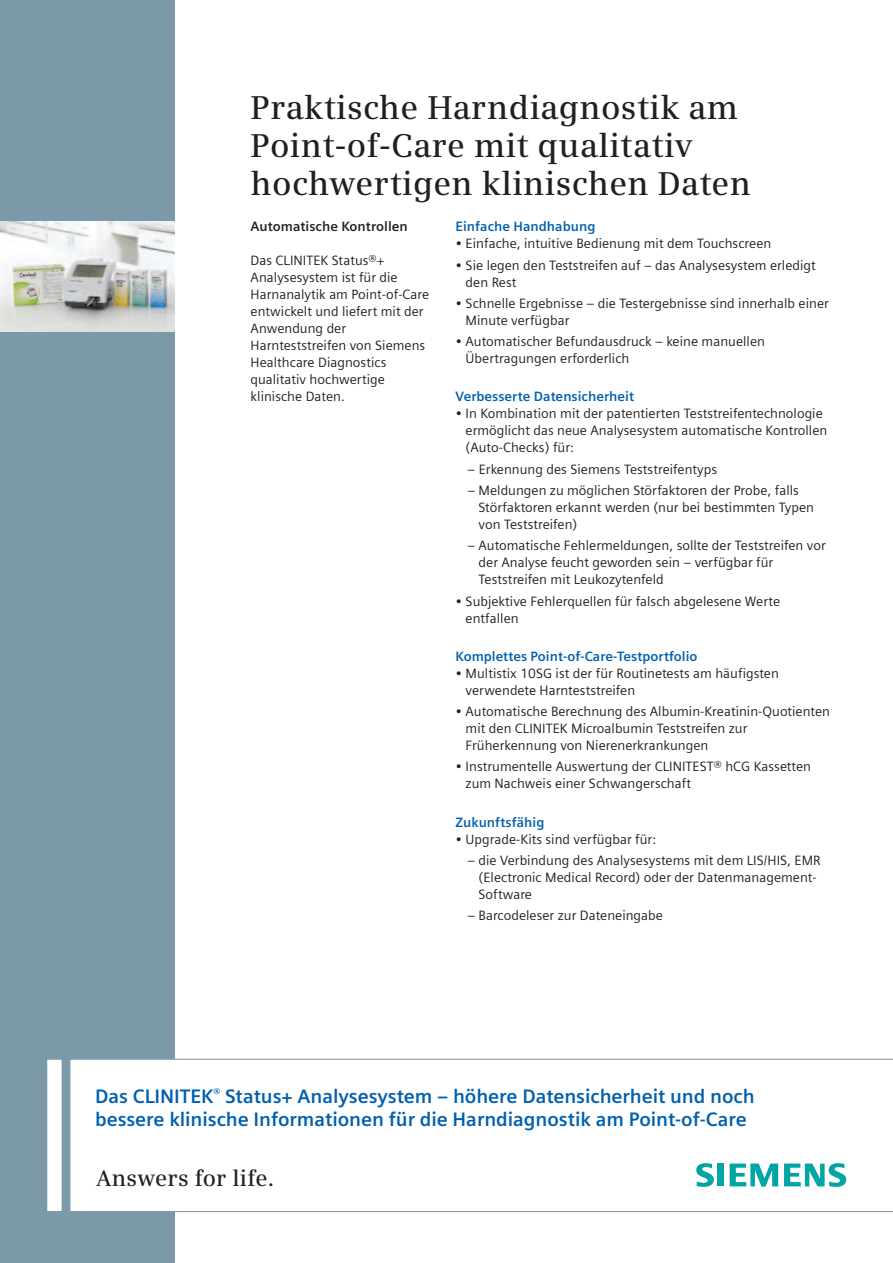
<style>
.page{position:relative;width:893px;height:1263px;background:#fff}
.page>*{position:absolute;margin:0;border:0;box-sizing:border-box;transform-origin:0 0}
.t1{font:600 33px/38.1px "Siemens Serif";letter-spacing:.01em;color:#231f20}
.t2{font:600 22.5px "Siemens Serif";letter-spacing:.01em;color:#231f20}
.t3{font:700 19.5px/23.4px "Siemens Sans";letter-spacing:-.005em;color:#0160ae}
.t4{font:13.5px/17px "Siemens Sans";letter-spacing:.005em;color:#231f20}
.t5{font:700 13.5px "Siemens Sans";color:#0160ae}
.t6{font:700 13.5px "Siemens Sans";letter-spacing:.005em;color:#231f20}
</style>
<div class="page">
<div style="left:0;top:0;width:174px;height:1263px;background:#7b99a9"></div>
<svg style="left:70px;top:1059px;width:823px;height:153px"></svg>
<div style="left:47px;top:1059px;width:15px;height:152px;background:#fff"></div>
<div style="left:46px;top:1059px;width:17px;height:153px;border:1px solid #7b99a9"></div>
<svg style="left:696px;top:1163px;width:18px;height:24px"></svg>
<div style="left:717px;top:1163px;width:7px;height:23px;background:#00a5a4"></div>
<svg style="left:730px;top:1163px;width:48px;height:23px"></svg>
<svg style="left:784px;top:1163px;width:62px;height:24px"></svg>
<img style="left:0;top:221px;width:174px;height:110px">
<h1 class="t1" style="left:251px;top:88px;width:502px">Praktische Harndiagnostik am<br>Point-of-Care mit qualitativ hochwertigen klinischen Daten</h1>
<p class="t5" style="left:455px;top:219px;width:142px">Einfache Handhabung</p>
<p class="t4" style="left:455px;top:235px;width:317px">• Einfache, intuitive Bedienung mit dem Touchscreen</p>
<p class="t4" style="left:466px;top:256px;width:352px;text-indent:-10px">• Sie legen den Teststreifen auf – das Analysesystem erledigt den Rest</p>
<p class="t4" style="left:466px;top:295px;width:365px;text-indent:-10px">• Schnelle Ergebnisse – die Testergebnisse sind innerhalb einer<br>Minute verfügbar</p>
<p class="t4" style="left:466px;top:333px;width:301px;text-indent:-10px">• Automatischer Befundausdruck – keine manuellen<br>Übertragungen erforderlich</p>
<p class="t5" style="left:455px;top:389px;width:180px">Verbesserte Datensicherheit</p>
<p class="t4" style="left:466px;top:405px;width:363px;text-indent:-10px">• In Kombination mit der patentierten Teststreifentechnologie ermöglicht das neue Analysesystem automatische Kontrollen (Auto-Checks) für:</p>
<p class="t4" style="left:467px;top:461px;width:251px">– Erkennung des Siemens Teststreifentyps</p>
<p class="t4" style="left:479px;top:482px;width:337px;text-indent:-11px">– Meldungen zu möglichen Störfaktoren der Probe, falls<br>Störfaktoren erkannt werden (nur bei bestimmten Typen von Teststreifen)</p>
<p class="t4" style="left:479px;top:537px;width:349px;text-indent:-11px">– Automatische Fehlermeldungen, sollte der Teststreifen vor der Analyse feucht geworden sein – verfügbar für<br>Teststreifen mit Leukozytenfeld</p>
<p class="t4" style="left:466px;top:592px;width:316px;text-indent:-10px">• Subjektive Fehlerquellen für falsch abgelesene Werte entfallen</p>
<p class="t5" style="left:455px;top:648px;width:244px">Komplettes Point-of-Care-Testportfolio</p>
<p class="t4" style="left:466px;top:665px;width:315px;text-indent:-10px">• Multistix 10SG ist der für Routinetests am häufigsten verwendete Harnteststreifen</p>
<p class="t4" style="left:466px;top:703px;width:366px;text-indent:-10px">• Automatische Berechnung des Albumin-Kreatinin-Quotienten mit den CLINITEK Microalbumin Teststreifen zur<br>Früherkennung von Nierenerkrankungen</p>
<p class="t4" style="left:466px;top:758px;width:347px;text-indent:-10px">• Instrumentelle Auswertung der CLINITEST® hCG Kassetten zum Nachweis einer Schwangerschaft</p>
<p class="t5" style="left:455px;top:814px;width:91px">Zukunftsfähig</p>
<p class="t4" style="left:455px;top:830px;width:202px">• Upgrade-Kits sind verfügbar für:</p>
<p class="t4" style="left:479px;top:852px;width:343px;text-indent:-11px">– die Verbindung des Analysesystems mit dem LIS/HIS, EMR (Electronic Medical Record) oder der Datenmanagement-<br>Software</p>
<p class="t4" style="left:467px;top:907px;width:197px">– Barcodeleser zur Dateneingabe</p>
<p class="t6" style="left:251px;top:219px;width:159px">Automatische Kontrollen</p>
<p class="t4" style="left:251px;top:252px;width:180px">Das CLINITEK Status®+<br>Analysesystem ist für die<br>Harnanalytik am Point-of-Care entwickelt und liefert mit der<br>Anwendung der<br>Harnteststreifen von Siemens<br>Healthcare Diagnostics qualitativ hochwertige klinische Daten.</p>
<h3 class="t3" style="left:95px;top:1084px;width:661px">Das CLINITEK<sup>®</sup> Status+ Analysesystem – höhere Datensicherheit und noch bessere klinische Informationen für die Harndiagnostik am Point-of-Care</h3>
<h2 class="t2" style="left:97px;top:1165px;width:179px">Answers for life.</h2>
</div>
